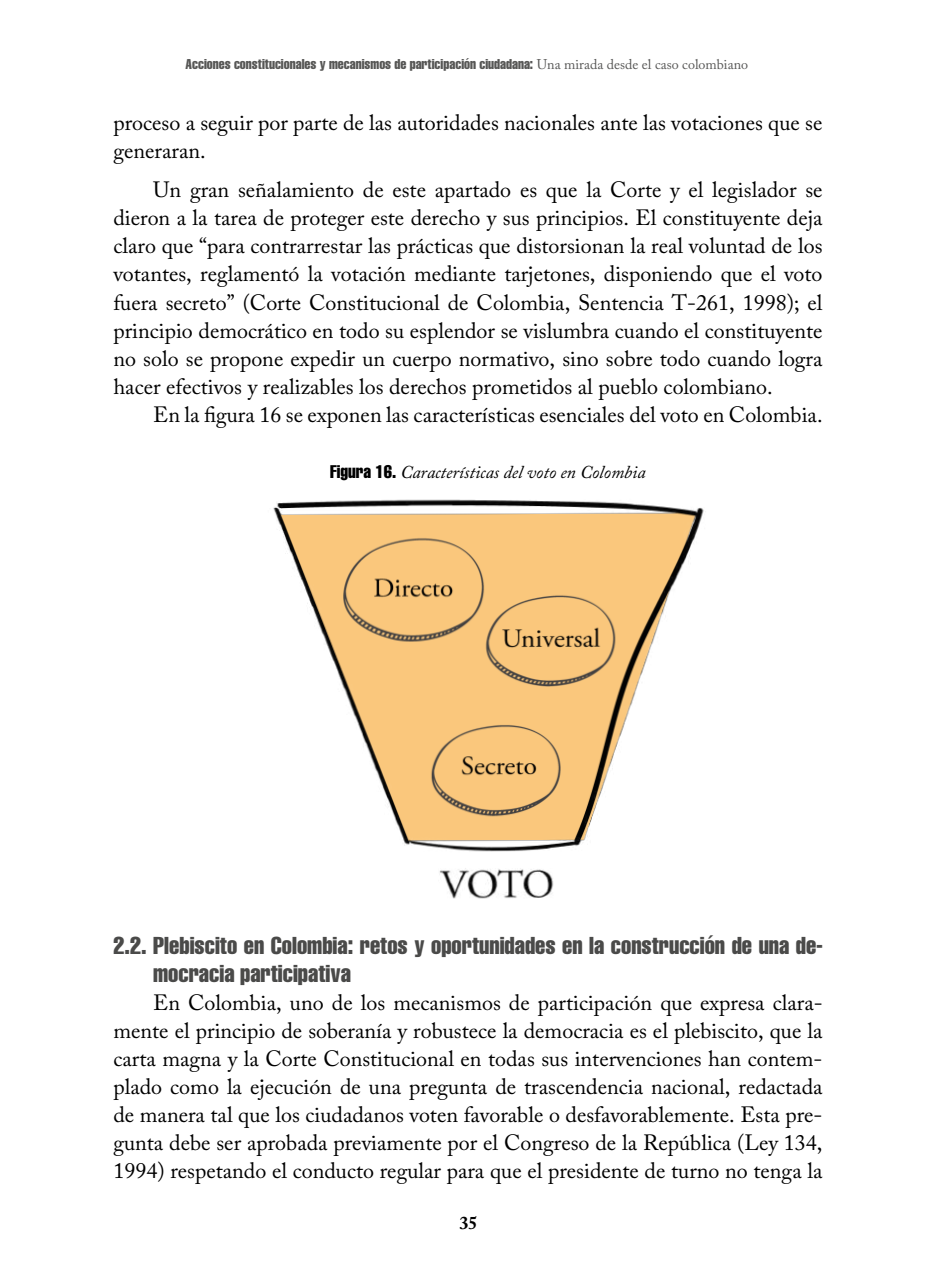
<style>
.page{position:relative;width:936px;height:1276px;background:#fff}
.page>*{position:absolute;margin:0;border:0;box-sizing:border-box;transform-origin:0 0}
.t1{font:extra-condensed 24px/28px "Helvetica";color:#4a4a49}
.t2{font:22px/28px "Adobe Caslon Pro";color:#000;text-align:justify}
.t3{font:italic 18px "Adobe Caslon Pro";color:#000}
.t4{font:700 18px "Adobe Caslon Pro";color:#000}
.t5{font:extra-condensed 14px "Helvetica";color:#575756}
.s1{font-family:"Adobe Caslon Pro";font-stretch:normal}
.s2{font-family:"Helvetica";font-style:normal;font-stretch:extra-condensed}
</style>
<div class="page">
<img style="left:273px;top:499px;width:431px;height:400px">
<p class="t5" style="left:186px;top:55px;width:564px">Acciones constitucionales y mecanismos de participación ciudadana: <span class="s1">Una mirada desde el caso colombiano</span></p>
<p class="t2" style="left:113px;top:108px;width:710px">proceso a seguir por parte de las autoridades nacionales ante las votaciones que se generaran.</p>
<p class="t2" style="left:113px;top:176px;width:710px;text-indent:40px">Un gran señalamiento de este apartado es que la Corte y el legislador se dieron a la tarea de proteger este derecho y sus principios. El constituyente deja claro que “para contrarrestar las prácticas que distorsionan la real voluntad de los votantes, reglamentó la votación mediante tarjetones, disponiendo que el voto fuera secreto” (Corte Constitucional de Colombia, Sentencia T-261, 1998); el principio democrático en todo su esplendor se vislumbra cuando el constituyente no solo se propone expedir un cuerpo normativo, sino sobre todo cuando logra hacer efectivos y realizables los derechos prometidos al pueblo colombiano.</p>
<p class="t2" style="left:153px;top:400px;width:671px">En la figura 16 se exponen las características esenciales del voto en Colombia.</p>
<p class="t3" style="left:330px;top:461px;width:317px"><span class="s2">Figura 16.</span> Características del voto en Colombia</p>
<p class="t1" style="left:153px;top:930px;width:671px;text-indent:-40px">2.2. Plebiscito en Colombia: retos y oportunidades en la construcción de una de&shy;mocracia participativa</p>
<p class="t2" style="left:113px;top:988px;width:710px;text-indent:40px">En Colombia, uno de los mecanismos de participación que expresa clara&shy;mente el principio de soberanía y robustece la democracia es el plebiscito, que la carta magna y la Corte Constitucional en todas sus intervenciones han contem&shy;plado como la ejecución de una pregunta de trascendencia nacional, redactada de manera tal que los ciudadanos voten favorable o desfavorablemente. Esta pre&shy;gunta debe ser aprobada previamente por el Congreso de la República (Ley 134, 1994) respetando el conducto regular para que el presidente de turno no tenga la</p>
<p class="t4" style="left:459px;top:1212px;width:19px">35</p>
</div>
